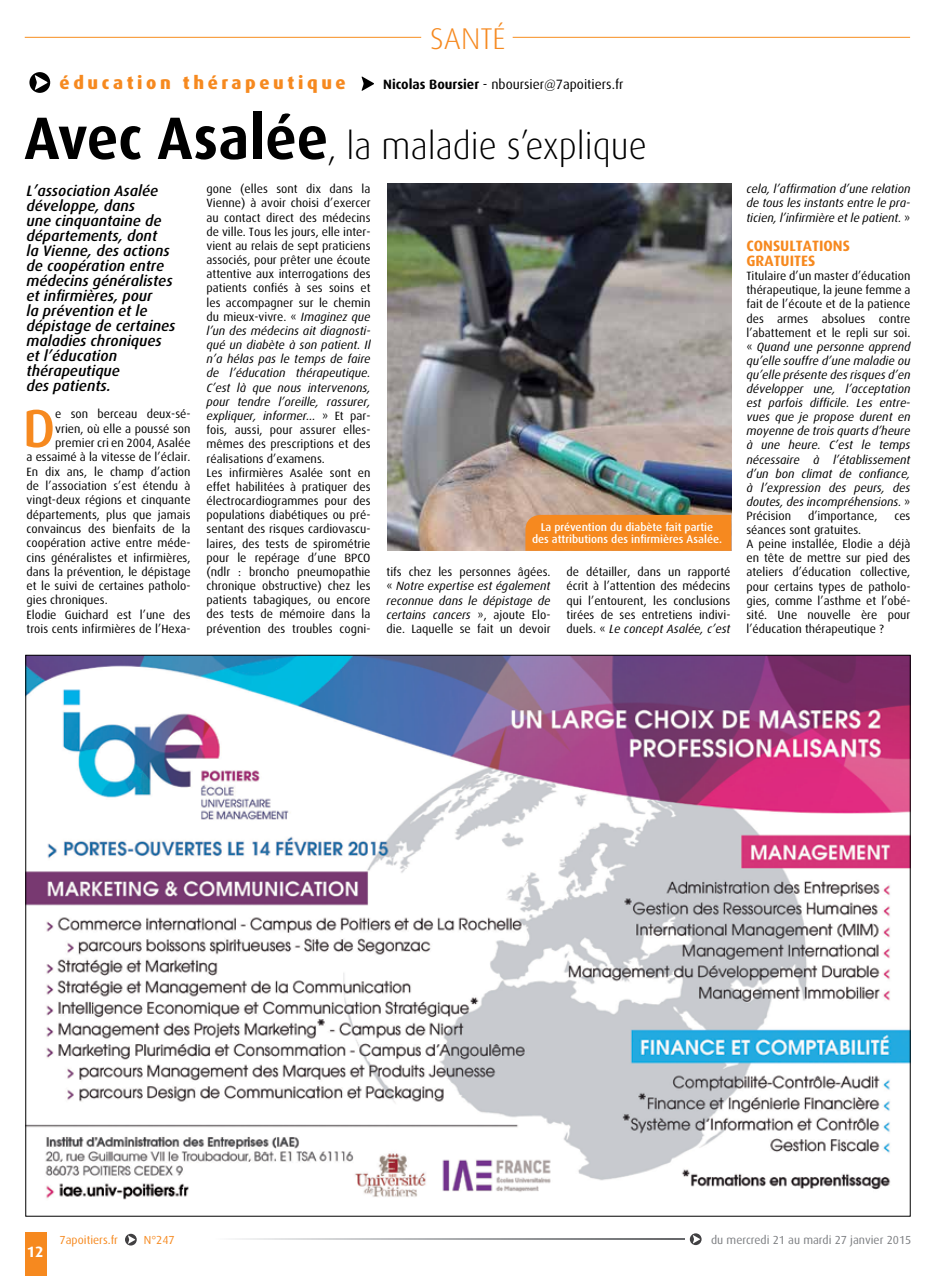
<style>
.page{position:relative;width:936px;height:1276px;background:#fff}
.page>*{position:absolute;margin:0;border:0;box-sizing:border-box;transform-origin:0 0}
.t1{font:500 53.55px "Dax";color:#f6891f}
.t2{font:300 37.5px "Dax";color:#000;scale:.95 1}
.t3{font:300 30px "Dax";color:#f6891f}
.t4{font:800 18px "Dax";letter-spacing:.2em;color:#f6891f}
.t5{font:italic 500 15px/15px "Dax";color:#000}
.t6{font:700 15px/15px "Dax";color:#f6891f}
.t7{font:700 15px "Dax";color:#fff}
.t8{font:13.5px "Dax";color:#000}
.t9{font:12px/14.1px "Dax";color:#000}
.t10{font:italic 12px/14.1px "Dax";color:#000;text-align:justify}
.t11{font:11.7px "Dax";color:#7c7e81}
.t12{font:11.7px "Dax";color:#f6891f}
.t13{font:500 11.25px/12px "Dax";color:#fff;text-align:center}
.s1{font-weight:700}
.s2{font-weight:700;font-size:60px}
.s3{font-style:italic}
.s4{font-style:normal}
</style>
<div class="page">
<div style="left:26px;top:1232px;width:21px;height:44px;background:#f6891f"></div>
<img style="left:28px;top:657px;width:880px;height:543px">
<img style="left:387px;top:184px;width:344px;height:367px">
<div style="left:525px;top:515px;width:206px;height:36px;background:#f6891f"></div>
<svg style="left:29px;top:72px;width:21px;height:21px"></svg>
<svg style="left:361px;top:76px;width:13px;height:15px"></svg>
<hr style="left:25px;top:37px;width:396px;height:1px;background:#f78d1e">
<hr style="left:512px;top:37px;width:398px;height:1px;background:#f78d1e">
<svg style="left:125px;top:1233px;width:12px;height:12px"></svg>
<svg style="left:689px;top:1233px;width:12px;height:12px"></svg>
<svg style="left:235px;top:1238px;width:449px;height:1px"></svg>
<h3 class="t4" style="left:60px;top:73px;width:288px">éducation thérapeutique</h3>
<h3 class="t3" style="left:430px;top:22px;width:77px">santé</h3>
<p class="t8" style="left:383px;top:77px;width:242px"><span class="s1">Nicolas Boursier</span> - nboursier@7apoitiers.fr</p>
<h2 class="t2" style="left:24px;top:125px;width:656px"><span class="s2">Avec Asalée</span>, la maladie s’explique</h2>
<p class="t5" style="left:27px;top:183px;width:150px">L’association Asalée développe, dans<br>une cinquantaine de départements, dont<br>la Vienne, des actions de coopération entre médecins généralistes et infirmières, pour<br>la prévention et le dépistage de certaines maladies chroniques et l’éducation thérapeutique<br>des patients.</p>
<h1 class="t1" style="left:23px;top:398px;width:34px">D</h1>
<p class="t9" style="left:55px;top:407px;width:137px">e son berceau deux-sé-</p>
<p class="t9" style="left:55px;top:421px;width:137px">vrien, où elle a poussé son</p>
<p class="t9" style="left:55px;top:436px;width:137px">premier cri en 2004, Asalée</p>
<p class="t9" style="left:27px;top:450px;width:165px">a essaimé à la vitesse de l’éclair.</p>
<p class="t9" style="left:27px;top:464px;width:165px">En dix ans, le champ d’action</p>
<p class="t9" style="left:27px;top:479px;width:165px">de l’association s’est étendu à</p>
<p class="t9" style="left:27px;top:493px;width:165px">vingt-deux régions et cinquante</p>
<p class="t9" style="left:27px;top:507px;width:165px">départements, plus que jamais</p>
<p class="t9" style="left:27px;top:522px;width:165px">convaincus des bienfaits de la</p>
<p class="t9" style="left:27px;top:536px;width:165px">coopération active entre méde-</p>
<p class="t9" style="left:27px;top:550px;width:165px">cins généralistes et infirmières,</p>
<p class="t9" style="left:27px;top:565px;width:165px">dans la prévention, le dépistage</p>
<p class="t9" style="left:27px;top:579px;width:165px">et le suivi de certaines patholo-</p>
<p class="t9" style="left:27px;top:593px;width:83px">gies chroniques.</p>
<p class="t9" style="left:27px;top:607px;width:165px">Elodie Guichard est l’une des</p>
<p class="t9" style="left:27px;top:622px;width:165px">trois cents infirmières de l’Hexa-</p>
<p class="t9" style="left:206px;top:182px;width:165px">gone (elles sont dix dans la<br>Vienne) à avoir choisi d’exercer au contact direct des médecins de ville. Tous les jours, elle inter&shy;vient au relais de sept praticiens associés, pour prêter une écoute attentive aux interrogations des patients confiés à ses soins et les accompagner sur le chemin du mieux-vivre. « <span class="s3">Imaginez que l’un des médecins ait diagnosti&shy;qué un diabète à son patient. Il n’a hélas pas le temps de faire de l’éducation thérapeutique.<br>C’est là que nous intervenons, pour tendre l’oreille, rassurer, expliquer, informer…</span> » Et par&shy;fois, aussi, pour assurer elles&shy;mêmes des prescriptions et des réalisations d’examens.<br>Les infirmières Asalée sont en effet habilitées à pratiquer des électrocardiogrammes pour des populations diabétiques ou pré&shy;sentant des risques cardiovascu&shy;laires, des tests de spirométrie pour le repérage d’une BPCO (ndlr : broncho pneumopathie chronique obstructive) chez les patients tabagiques, ou encore des tests de mémoire dans la prévention des troubles cogni-</p>
<p class="t13" style="left:532px;top:521px;width:191px">La prévention du diabète fait partie des attributions des infirmières Asalée.</p>
<p class="t10" style="left:386px;top:565px;width:165px"><span class="s4">tifs chez les personnes âgées. «</span> Notre expertise est également reconnue dans le dépistage de certains cancers <span class="s4">», ajoute Elo&shy;die. Laquelle se fait un devoir</span></p>
<p class="t9" style="left:566px;top:565px;width:165px;text-align:justify">de détailler, dans un rapporté écrit à l’attention des médecins qui l’entourent, les conclusions tirées de ses entretiens indivi&shy;duels. « <span class="s3">Le concept Asalée, c’est</span></p>
<p class="t10" style="left:746px;top:182px;width:165px">cela, l’affirmation d’une relation de tous les instants entre le pra&shy;ticien, l’infirmière et le patient. <span class="s4">»</span></p>
<p class="t6" style="left:746px;top:238px;width:105px">Consultations gratuites</p>
<p class="t10" style="left:746px;top:269px;width:165px"><span class="s4">Titulaire d’un master d’éducation thérapeutique, la jeune femme a fait de l’écoute et de la patience des armes absolues contre l’abattement et le repli sur soi. «</span> Quand une personne apprend qu’elle souffre d’une maladie ou qu’elle présente des risques d’en développer une, l’acceptation est parfois difficile. Les entre&shy;vues que je propose durent en moyenne de trois quarts d’heure à une heure. C’est le temps nécessaire à l’établissement d’un bon climat de confiance, à l’expression des peurs, des doutes, des incompréhensions. <span class="s4">» Précision</span></p>
<p class="t9" style="left:808px;top:509px;width:71px">d’importance,</p>
<p class="t9" style="left:894px;top:509px;width:18px">ces</p>
<p class="t9" style="left:746px;top:523px;width:165px">séances sont gratuites.<br>A peine installée, Elodie a déjà en tête de mettre sur pied des ateliers d’éducation collective, pour certains types de patholo&shy;gies, comme l’asthme et l’obé&shy;sité. Une nouvelle ère pour l’éducation thérapeutique ?</p>
<p class="t7" style="left:26px;top:1243px;width:19px">1 02</p>
<p class="t12" style="left:60px;top:1233px;width:60px">7apoitiers.fr</p>
<p class="t12" style="left:144px;top:1233px;width:32px">N°247</p>
<p class="t11" style="left:711px;top:1233px;width:202px">du mercredi 21 au mardi 27 janvier 2015</p>
</div>
